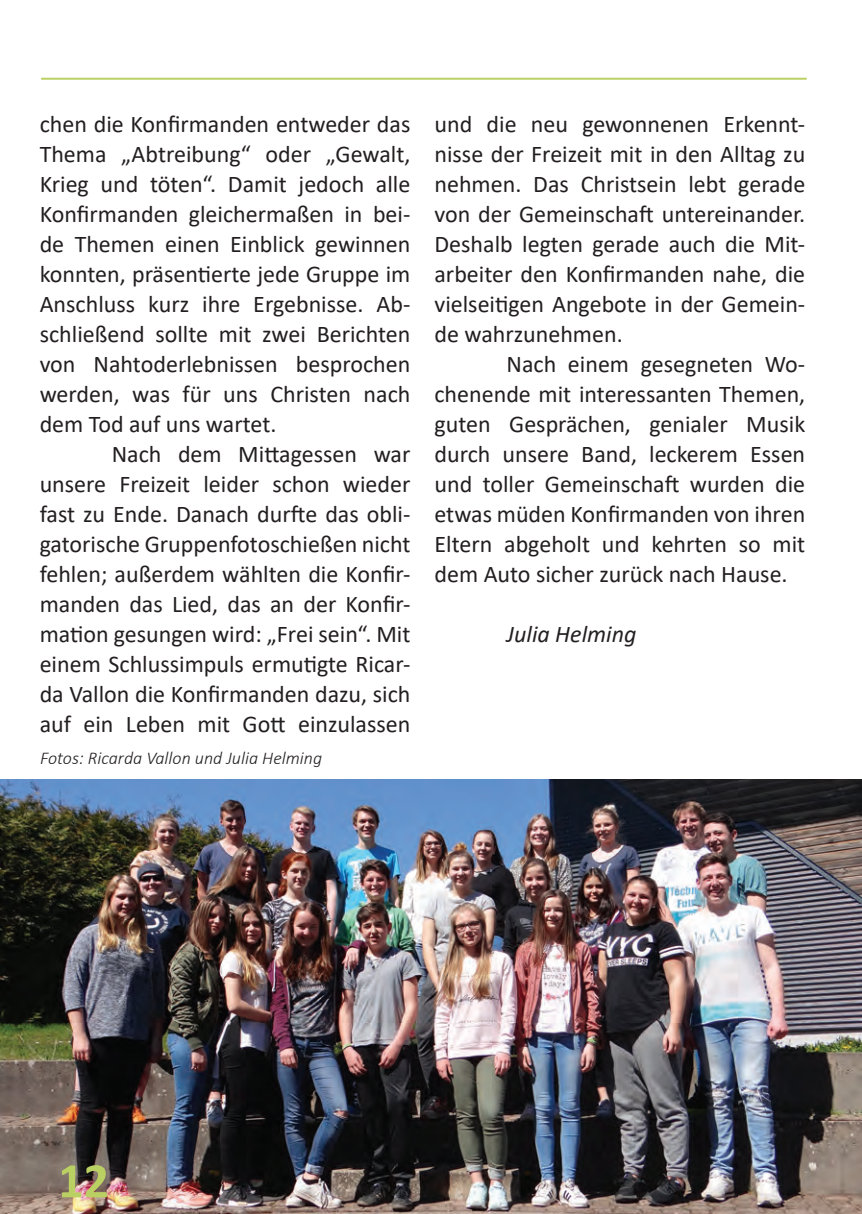
<style>
.page{position:relative;width:862px;height:1214px;background:#fff}
.page>*{position:absolute;margin:0;border:0;box-sizing:border-box;transform-origin:0 0}
.t1{font:700 50px "Calibri";color:#bbd063}
.t2{font:24px/30px "Calibri";color:#231f20;text-align:justify}
.t3{font:italic 24px "Calibri";color:#231f20}
.t4{font:italic 300 18px "Calibri";color:#231f20}
</style>
<div class="page">
<hr style="left:41px;top:78px;width:765px;height:2px;background:#bbd063">
<img style="left:0;top:779px;width:862px;height:434px">
<p class="t2" style="left:40px;top:108px;width:372px">chen die Konfirmanden entweder das Thema „Abtreibung“ oder „Gewalt, Krieg und töten“. Damit jedoch alle Konfirmanden gleichermaßen in bei&shy;de Themen einen Einblick gewinnen konnten, präsentierte jede Gruppe im Anschluss kurz ihre Ergebnisse. Ab&shy;schließend sollte mit zwei Berichten von Nahtoderlebnissen besprochen werden, was für uns Christen nach dem Tod auf uns wartet.</p>
<p class="t2" style="left:40px;top:438px;width:372px;text-indent:72px">Nach dem Mittagessen war unsere Freizeit leider schon wieder fast zu Ende. Danach durfte das obli&shy;gatorische Gruppenfotoschießen nicht fehlen; außerdem wählten die Konfir&shy;manden das Lied, das an der Konfir&shy;mation gesungen wird: „Frei sein“. Mit einem Schlussimpuls ermutigte Ricar&shy;da Vallon die Konfirmanden dazu, sich auf ein Leben mit Gott einzulassen</p>
<p class="t4" style="left:40px;top:746px;width:283px">Fotos: Ricarda Vallon und Julia Helming</p>
<p class="t2" style="left:434px;top:108px;width:372px">und die neu gewonnenen Erkennt&shy;nisse der Freizeit mit in den Alltag zu nehmen. Das Christsein lebt gerade von der Gemeinschaft untereinander.<br>Deshalb legten gerade auch die Mit&shy;arbeiter den Konfirmanden nahe, die vielseitigen Angebote in der Gemein&shy;de wahrzunehmen.</p>
<p class="t2" style="left:434px;top:348px;width:372px;text-indent:72px">Nach einem gesegneten Wo&shy;chenende mit interessanten Themen, guten Gesprächen, genialer Musik durch unsere Band, leckerem Essen und toller Gemeinschaft wurden die etwas müden Konfirmanden von ihren Eltern abgeholt und kehrten so mit dem Auto sicher zurück nach Hause.</p>
<p class="t3" style="left:506px;top:617px;width:131px">Julia Helming</p>
<h1 class="t1" style="left:58px;top:1145px;width:52px">12</h1>
</div>
